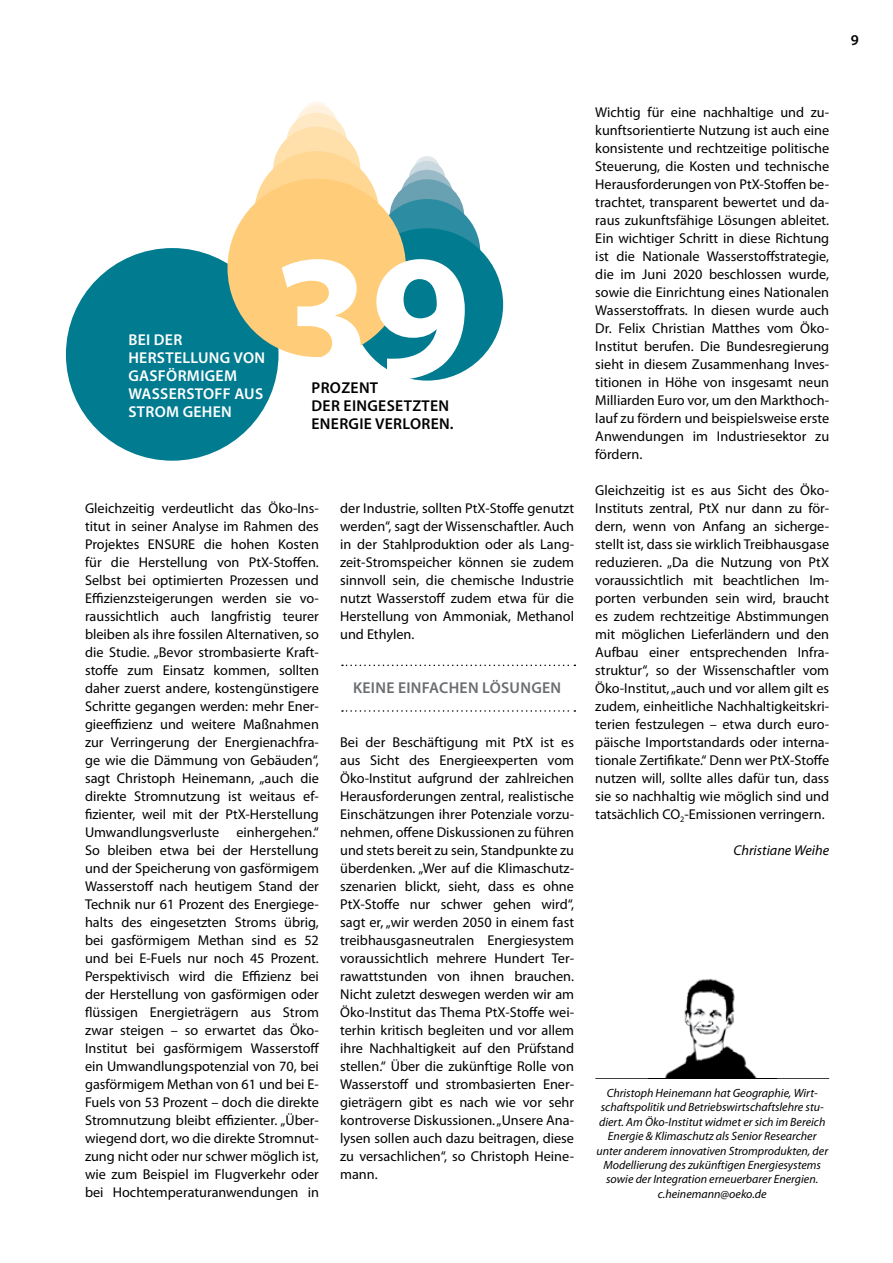
<style>
.page{position:relative;width:893px;height:1263px;background:#fff}
.page>*{position:absolute;margin:0;border:0;box-sizing:border-box;transform-origin:0 0}
.t1{font:700 180px "Myriad Pro";color:#fff}
.t2{font:600 15.75px/18px "Myriad Pro";letter-spacing:.02em;color:#fff}
.t3{font:600 15.75px/18px "Myriad Pro";letter-spacing:.02em;color:#000}
.t4{font:600 15.75px "Myriad Pro";letter-spacing:.02em;color:#6b6e71}
.t5{font:600 15px "Myriad Pro";color:#000}
.t6{font:14.25px/18px "Myriad Pro";color:#000;text-align:justify}
.t7{font:italic 14.25px "Myriad Pro";color:#000}
.t8{font:italic 12px/14.4px "Myriad Pro";color:#000;text-align:center}
</style>
<div class="page">
<div style="left:66px;top:248px;width:213px;height:213px;background:#007b90;border-radius:50%"></div>
<div style="left:414px;top:156px;width:26px;height:26px;background:#e1e8ec;border-radius:50%"></div>
<div style="left:409px;top:161px;width:36px;height:36px;background:#c9d9df;border-radius:50%"></div>
<div style="left:401px;top:170px;width:52px;height:52px;background:#9abac8;border-radius:50%"></div>
<div style="left:390px;top:179px;width:74px;height:75px;background:#69a1b3;border-radius:50%"></div>
<div style="left:374px;top:199px;width:106px;height:107px;background:#2c8ca1;border-radius:50%"></div>
<div style="left:302px;top:101px;width:30px;height:30px;background:#fff7ed;border-radius:50%"></div>
<div style="left:295px;top:105px;width:43px;height:43px;background:#fef2df;border-radius:50%"></div>
<div style="left:286px;top:113px;width:61px;height:61px;background:#ffe9c5;border-radius:50%"></div>
<div style="left:273px;top:127px;width:87px;height:87px;background:#ffe0ab;border-radius:50%"></div>
<svg style="left:246px;top:143px;width:141px;height:70px"></svg>
<svg style="left:595px;top:1078px;width:234px;height:1px"></svg>
<img style="left:648px;top:978px;width:129px;height:101px">
<div style="left:351px;top:228px;width:152px;height:153px;background:#007b90;border-radius:50%"></div>
<div style="left:227px;top:179px;width:179px;height:178px;background:#ffcd7a;border-radius:50%"></div>
<svg style="left:342px;top:665px;width:233px;height:1px"></svg>
<svg style="left:342px;top:710px;width:233px;height:2px"></svg>
<p class="t5" style="left:851px;top:31px;width:10px">9</p>
<p class="t2" style="left:128px;top:330px;width:138px">BEI DER<br>HERSTELLUNG VON<br>GASFÖRMIGEM<br>WASSERSTOFF AUS<br>STROM GEHEN</p>
<h1 class="t1" style="left:271px;top:200px;width:201px">39</h1>
<p class="t3" style="left:312px;top:379px;width:144px">PROZENT<br>DER EINGESETZTEN<br>ENERGIE VERLOREN.</p>
<p class="t6" style="left:85px;top:499px;width:236px">Gleichzeitig verdeutlicht das Öko-Ins&shy;titut in seiner Analyse im Rahmen des Projektes ENSURE die hohen Kosten für die Herstellung von PtX-Stoffen.<br>Selbst bei optimierten Prozessen und Effizienzsteigerungen werden sie vo&shy;raussichtlich auch langfristig teurer bleiben als ihre fossilen Alternativen, so die Studie. „Bevor strombasierte Kraft&shy;stoffe zum Einsatz kommen, sollten daher zuerst andere, kostengünstigere Schritte gegangen werden: mehr Ener&shy;gieeffizienz und weitere Maßnahmen zur Verringerung der Energienachfra&shy;ge wie die Dämmung von Gebäuden“, sagt Christoph Heinemann, „auch die direkte Stromnutzung ist weitaus ef&shy;fizienter, weil mit der PtX-Herstellung Umwandlungsverluste einhergehen.“ So bleiben etwa bei der Herstellung und der Speicherung von gasförmigem Wasserstoff nach heutigem Stand der Technik nur 61 Prozent des Energiege&shy;halts des eingesetzten Stroms übrig, bei gasförmigem Methan sind es 52 und bei E-Fuels nur noch 45 Prozent.<br>Perspektivisch wird die Effizienz bei der Herstellung von gasförmigen oder flüssigen Energieträgern aus Strom zwar steigen – so erwartet das Öko-Institut bei gasförmigem Wasserstoff ein Umwandlungspotenzial von 70, bei gasförmigem Methan von 61 und bei E-Fuels von 53 Prozent – doch die direkte Stromnutzung bleibt effizienter. „Über&shy;wiegend dort, wo die direkte Stromnut&shy;zung nicht oder nur schwer möglich ist, wie zum Beispiel im Flugverkehr oder bei Hochtemperaturanwendungen in</p>
<p class="t6" style="left:340px;top:499px;width:235px">der Industrie, sollten PtX-Stoffe genutzt werden“, sagt der Wissenschaftler. Auch in der Stahlproduktion oder als Lang&shy;zeit-Stromspeicher können sie zudem sinnvoll sein, die chemische Industrie nutzt Wasserstoff zudem etwa für die Herstellung von Ammoniak, Methanol und Ethylen.</p>
<p class="t4" style="left:353px;top:678px;width:210px">KEINE EINFACHEN LÖSUNGEN</p>
<p class="t6" style="left:340px;top:733px;width:235px">Bei der Beschäftigung mit PtX ist es aus Sicht des Energieexperten vom Öko-Institut aufgrund der zahlreichen Herausforderungen zentral, realistische Einschätzungen ihrer Potenziale vorzu&shy;nehmen, offene Diskussionen zu führen und stets bereit zu sein, Standpunkte zu überdenken. „Wer auf die Klimaschutz&shy;szenarien blickt, sieht, dass es ohne PtX-Stoffe nur schwer gehen wird“, sagt er, „wir werden 2050 in einem fast treibhausgasneutralen Energiesystem voraussichtlich mehrere Hundert Ter&shy;rawattstunden von ihnen brauchen.<br>Nicht zuletzt deswegen werden wir am Öko-Institut das Thema PtX-Stoffe wei&shy;terhin kritisch begleiten und vor allem ihre Nachhaltigkeit auf den Prüfstand stellen.“ Über die zukünftige Rolle von Wasserstoff und strombasierten Ener&shy;gieträgern gibt es nach wie vor sehr kontroverse Diskussionen. „Unsere Ana&shy;lysen sollen auch dazu beitragen, diese zu versachlichen“, so Christoph Heine&shy;mann.</p>
<p class="t6" style="left:595px;top:103px;width:235px">Wichtig für eine nachhaltige und zu&shy;kunftsorientierte Nutzung ist auch eine konsistente und rechtzeitige politische Steuerung, die Kosten und technische Herausforderungen von PtX-Stoffen be&shy;trachtet, transparent bewertet und da&shy;raus zukunftsfähige Lösungen ableitet.<br>Ein wichtiger Schritt in diese Richtung ist die Nationale Wasserstoffstrategie, die im Juni 2020 beschlossen wurde, sowie die Einrichtung eines Nationalen Wasserstoffrats. In diesen wurde auch Dr. Felix Christian Matthes vom Öko-Institut berufen. Die Bundesregierung sieht in diesem Zusammenhang Inves&shy;titionen in Höhe von insgesamt neun Milliarden Euro vor, um den Markthoch&shy;lauf zu fördern und beispielsweise erste Anwendungen im Industriesektor zu fördern.</p>
<p class="t6" style="left:595px;top:481px;width:235px">Gleichzeitig ist es aus Sicht des Öko-Instituts zentral, PtX nur dann zu för&shy;dern, wenn von Anfang an sicherge&shy;stellt ist, dass sie wirklich Treibhausgase reduzieren. „Da die Nutzung von PtX vo raussichtlich mit beachtlichen Im&shy;porten verbunden sein wird, braucht es zudem rechtzeitige Abstimmungen mit möglichen Lieferländern und den Aufbau einer entsprechenden Infra&shy;struktur“, so der Wissenschaftler vom Öko-Institut, „auch und vor allem gilt es zudem, einheitliche Nachhaltigkeitskri&shy;terien festzulegen – etwa durch euro&shy;päische Importstandards oder interna&shy;tionale Zertifikate.“ Denn wer PtX-Stoffe nutzen will, sollte alles dafür tun, dass sie so nachhaltig wie möglich sind und tatsächlich CO<sub>2</sub>-Emissionen verringern.</p>
<p class="t7" style="left:734px;top:841px;width:97px">Christiane Weihe</p>
<p class="t8" style="left:596px;top:1085px;width:233px">Christoph Heinemann hat Geographie, Wirt&shy;schaftspolitik und Betriebswirtschaftslehre stu&shy;diert. Am Öko-Institut widmet er sich im Bereich Energie &amp; Klimaschutz als Senior Researcher unter anderem innovativen Stromprodukten, der Modellierung des zukünftigen Energiesystems sowie der Integration erneuerbarer Energien. c.heinemann@oeko.de</p>
</div>
